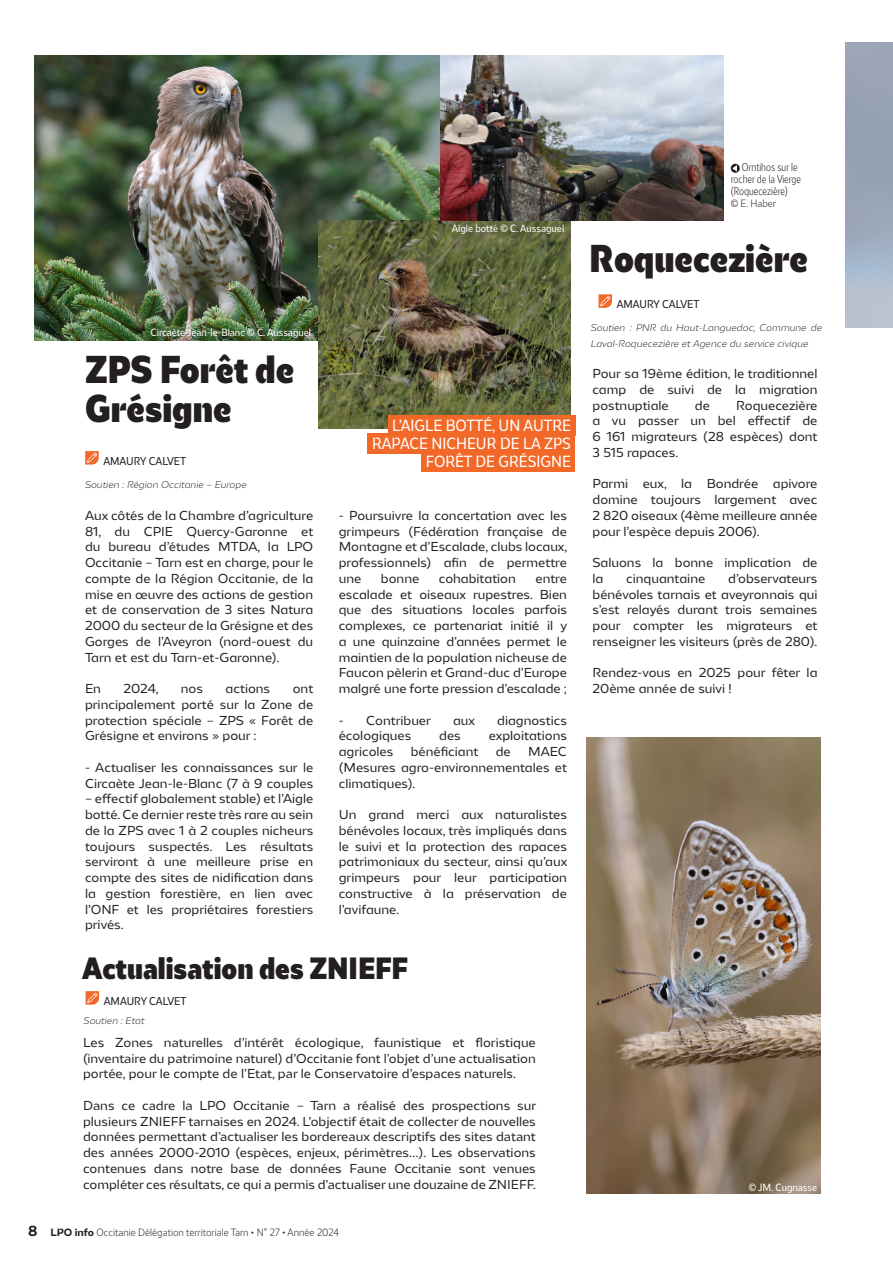
<style>
.page{position:relative;width:893px;height:1263px;background:#fff}
.page>*{position:absolute;margin:0;border:0;box-sizing:border-box;transform-origin:0 0}
.Titre_blanc{font:900 condensed 36px/39px "LPO";color:#231f20}
.Titre_petit{font:900 condensed 28.5px "LPO";color:#231f20}
.Exergue_Legendes{font:600 condensed 15px "LPO";color:#fff}
.Body_Light_10{font:12px/15.8px "LPO";color:#231f20;text-align:justify}
.Titre_petit-2{font:12px/15.8px "LPO";color:#231f20;text-align:justify}
.Légende{font:300 condensed 10.5px/12px "LPO";color:#231f20}
.Nom{font:600 condensed 10.5px "LPO";color:#231f20}
.Copyright{font:600 condensed 9.75px "LPO";color:#fff}
.Légende-2{font:300 condensed 9.75px "LPO";color:#231f20}
.Body_Light_10-2{font:italic 300 9px/15.8px "LPO";color:#231f20}
.s1{font-weight:700;font-stretch:normal;font-size:13.5px}
.s2{font-weight:700;font-stretch:normal}
</style>
<div class="page">
<img style="left:34px;top:55px;width:407px;height:286px">
<img style="left:319px;top:220px;width:252px;height:208px">
<div style="left:388px;top:415px;width:187px;height:21px;background:#f26828"></div>
<div style="left:368px;top:433px;width:207px;height:21px;background:#f26828"></div>
<div style="left:422px;top:451px;width:153px;height:21px;background:#f26828"></div>
<img style="left:441px;top:56px;width:282px;height:164px">
<svg style="left:731px;top:164px;width:9px;height:9px"></svg>
<img style="left:586px;top:738px;width:235px;height:455px">
<svg style="left:85px;top:451px;width:14px;height:14px"></svg>
<svg style="left:599px;top:294px;width:13px;height:14px"></svg>
<svg style="left:86px;top:991px;width:13px;height:14px"></svg>
<p class="Copyright" style="left:452px;top:222px;width:114px">Aigle botté © C. Aussaguel</p>
<p class="Copyright" style="left:151px;top:327px;width:162px">Circaète Jean-le-Blanc © C. Aussaguel</p>
<p class="Titre_blanc" style="left:85px;top:351px;width:211px">ZPS Forêt de<br>Grésigne</p>
<p class="Nom" style="left:103px;top:454px;width:84px">AMAURY CALVET</p>
<p class="Body_Light_10-2" style="left:85px;top:477px;width:163px">Soutien : Région Occitanie – Europe</p>
<p class="Body_Light_10" style="left:85px;top:508px;width:230px">Aux côtés de la Chambre d’agriculture 81, du CPIE Quercy-Garonne et du bureau d’études MTDA, la LPO Occitanie – Tarn est en charge, pour le compte de la Région Occitanie, de la mise en œuvre des actions de gestion et de conservation de 3 sites Natura 2000 du secteur de la Grésigne et des Gorges de l’Aveyron (nord-ouest du Tarn et est du Tarn-et-Garonne).</p>
<p class="Body_Light_10" style="left:85px;top:681px;width:17px">En</p>
<p class="Body_Light_10" style="left:124px;top:681px;width:37px">2024,</p>
<p class="Body_Light_10" style="left:181px;top:681px;width:24px">nos</p>
<p class="Body_Light_10" style="left:226px;top:681px;width:46px">actions</p>
<p class="Body_Light_10" style="left:85px;top:681px;width:230px;text-indent:208px">ont principalement porté sur la Zone de protection spéciale – ZPS « Forêt de Grésigne et environs » pour :</p>
<p class="Body_Light_10" style="left:85px;top:760px;width:230px">- Actualiser les connaissances sur le<br>Circaète Jean-le-Blanc (7 à 9 couples</p>
<p class="Body_Light_10" style="left:85px;top:791px;width:230px">– effectif globalement stable) et l’Aigle botté. Ce dernier reste très rare au sein de la ZPS avec 1 à 2 couples nicheurs toujours suspectés. Les résultats serviront à une meilleure prise en compte des sites de nidification dans la gestion forestière, en lien avec l’ONF et les propriétaires forestiers privés.</p>
<p class="Exergue_Legendes" style="left:392px;top:417px;width:180px">L’AIGLE BOTTÉ, UN AUTRE</p>
<p class="Exergue_Legendes" style="left:372px;top:435px;width:200px">RAPACE NICHEUR DE LA ZPS</p>
<p class="Exergue_Legendes" style="left:426px;top:453px;width:146px">FORÊT DE GRÉSIGNE</p>
<p class="Body_Light_10" style="left:339px;top:508px;width:230px">- Poursuivre la concertation avec les grimpeurs (Fédération française de Montagne et d’Escalade, clubs locaux, professionnels) afin de permettre une</p>
<p class="Body_Light_10" style="left:381px;top:571px;width:40px">bonne</p>
<p class="Body_Light_10" style="left:439px;top:571px;width:79px">cohabitation</p>
<p class="Body_Light_10" style="left:339px;top:571px;width:230px;text-indent:197px">entre escalade et oiseaux rupestres. Bien que des situations locales parfois complexes, ce partenariat initié il y a une quinzaine d’années permet le maintien de la population nicheuse de Faucon pèlerin et Grand-duc d’Europe malgré une forte pression d’escalade ;</p>
<p class="Body_Light_10" style="left:339px;top:712px;width:94px">- Contribuer</p>
<p class="Body_Light_10" style="left:453px;top:712px;width:24px">aux</p>
<p class="Body_Light_10" style="left:497px;top:712px;width:71px">diagnostics</p>
<p class="Body_Light_10" style="left:339px;top:728px;width:74px">écologiques</p>
<p class="Body_Light_10" style="left:439px;top:728px;width:23px">des</p>
<p class="Body_Light_10" style="left:489px;top:728px;width:80px">exploitations</p>
<p class="Body_Light_10" style="left:339px;top:744px;width:56px">agricoles</p>
<p class="Body_Light_10" style="left:411px;top:744px;width:69px">bénéficiant</p>
<p class="Body_Light_10" style="left:496px;top:744px;width:17px">de</p>
<p class="Body_Light_10" style="left:339px;top:744px;width:230px;text-indent:189px">MAEC (Mesures agro-environnementales et climatiques).</p>
<p class="Body_Light_10" style="left:339px;top:807px;width:230px">Un grand merci aux naturalistes bénévoles locaux, très impliqués dans le suivi et la protection des rapaces patrimoniaux du secteur, ainsi qu’aux grimpeurs pour leur participation constructive à la préservation de l’avifaune.</p>
<p class="Titre_petit" style="left:82px;top:950px;width:327px">Actualisation des ZNIEFF</p>
<p class="Nom" style="left:104px;top:994px;width:84px">AMAURY CALVET</p>
<p class="Body_Light_10-2" style="left:84px;top:1013px;width:63px">Soutien : Etat</p>
<p class="Titre_petit-2" style="left:83px;top:1035px;width:454px">Les Zones naturelles d’intérêt écologique, faunistique et floristique (inventaire du patrimoine naturel) d’Occitanie font l’objet d’une actualisation portée, pour le compte de l’Etat, par le Conservatoire d’espaces naturels.</p>
<p class="Titre_petit-2" style="left:83px;top:1098px;width:455px">Dans ce cadre la LPO Occitanie – Tarn a réalisé des prospections sur plusieurs ZNIEFF tarnaises en 2024. L’objectif était de collecter de nouvelles données permettant d’actualiser les bordereaux descriptifs des sites datant des années 2000-2010 (espèces, enjeux, périmètres…). Les observations contenues dans notre base de données Faune Occitanie sont venues compléter ces résultats, ce qui a permis d’actualiser une douzaine de ZNIEFF.</p>
<p class="Légende-2" style="left:28px;top:1226px;width:312px"><span class="s1">8</span> <span class="s2">LPO info</span> Occitanie Délégation territoriale Tarn • N° 27 • Année 2024</p>
<p class="Légende" style="left:731px;top:161px;width:72px;text-indent:11px">Orntihos sur le rocher de la Vierge (Roquecezière)</p>
<p class="Légende-2" style="left:731px;top:198px;width:47px">© E. Haber</p>
<p class="Titre_blanc" style="left:589px;top:240px;width:220px">Roquecezière</p>
<p class="Nom" style="left:617px;top:298px;width:84px">AMAURY CALVET</p>
<p class="Body_Light_10-2" style="left:591px;top:320px;width:233px">Soutien : PNR du Haut-Languedoc, Commune de<br>Laval-Roquecezière et Agence du service civique</p>
<p class="Body_Light_10" style="left:592px;top:366px;width:227px">Pour sa 19ème édition, le traditionnel camp de suivi de la migration postnuptiale</p>
<p class="Body_Light_10" style="left:695px;top:397px;width:17px">de</p>
<p class="Body_Light_10" style="left:592px;top:397px;width:227px;text-indent:144px">Roquecezière a vu passer un bel effectif de 6 161 migrateurs (28 espèces) dont 3 515 rapaces.</p>
<p class="Body_Light_10" style="left:592px;top:476px;width:227px">Parmi eux, la Bondrée apivore domine toujours largement avec 2 820 oiseaux (4ème meilleure année pour l’espèce depuis 2006).</p>
<p class="Body_Light_10" style="left:592px;top:555px;width:227px">Saluons la bonne implication de la</p>
<p class="Body_Light_10" style="left:592px;top:571px;width:227px;text-indent:136px">d’observateurs bénévoles tarnais et aveyronnais qui s’est relayés durant trois semaines pour compter les migrateurs et renseigner les visiteurs (près de 280).</p>
<p class="Body_Light_10" style="left:592px;top:665px;width:227px">Rendez-vous en 2025 pour fêter la<br>20ème année de suivi !</p>
<p class="Body_Light_10" style="left:626px;top:571px;width:81px">cinquantaine</p>
<p class="Copyright" style="left:749px;top:1181px;width:70px">© JM. Cugnasse</p>
</div>
